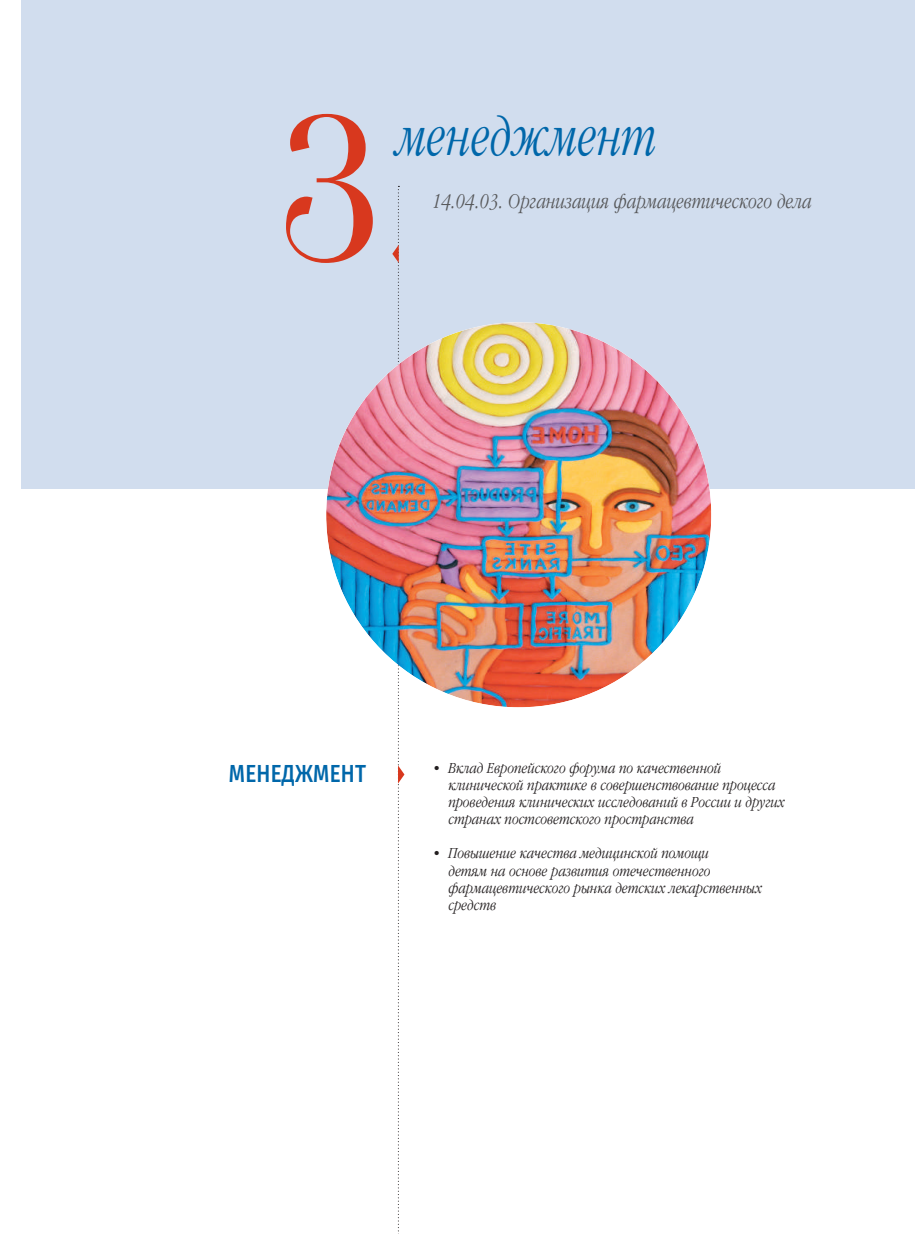
<style>
.page{position:relative;width:915px;height:1234px;background:#fff}
.page>*{position:absolute;margin:0;border:0;box-sizing:border-box;transform-origin:0 0}
.t1{font:204px "Oranienbaum";color:#d8381e}
.t2{font:italic 54px "Garamond Narrow Light ITC";letter-spacing:.005em;color:#0067aa;scale:.86 1}
.t3{font:500 24.6px "Fira Sans";letter-spacing:.01em;color:#0067aa;scale:.84 1}
.t4{font:italic 19.5px "Garamond Narrow Light ITC";color:#57585a;scale:.95 1}
.t5{font:italic 14.25px/17.1px "Garamond Narrow Light ITC";color:#231f20}
</style>
<div class="page">
<div style="left:21px;top:0;width:893px;height:488px;background:#d1ddee"></div>
<img style="left:326px;top:322px;width:385px;height:385px;border-radius:50%">
<svg style="left:392px;top:186px;width:12px;height:1046px"></svg>
<h1 class="t1" style="left:282px;top:80px;width:99px">3</h1>
<h2 class="t2" style="left:397px;top:116px;width:302px">менеджмент</h2>
<h3 class="t4" style="left:432px;top:194px;width:401px">14.04.03. Организация фармацевтического дела</h3>
<h3 class="t3" style="left:229px;top:756px;width:165px">МЕНЕДЖМЕНТ</h3>
<p class="t5" style="left:448px;top:761px;width:338px;text-indent:-16px">• Вклад Европейского форума по качественной клинической практике в совершенствование процесса проведения клинических исследований в России и других странах постсоветского пространства</p>
<p class="t5" style="left:448px;top:847px;width:315px;text-indent:-16px">• Повышение качества медицинской помощи<br>детям на основе развития отечественного фармацевтического рынка детских лекарственных средств</p>
</div>
